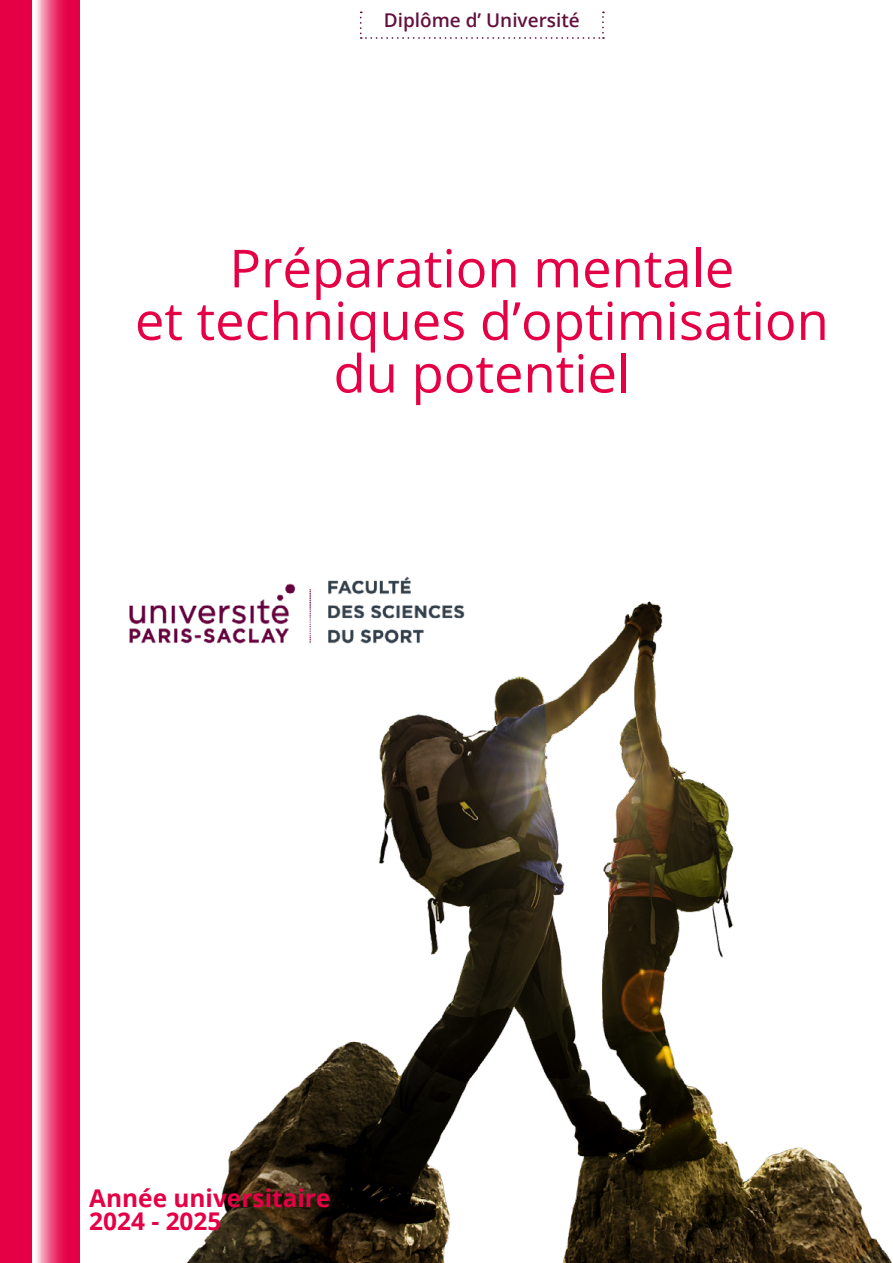
<style>
.page{position:relative;width:893px;height:1263px;background:#fff}
.page>*{position:absolute;margin:0;border:0;box-sizing:border-box;transform-origin:0 0}
.t1{font:52.5px/52.5px "Open Sans";color:#e50046;text-align:center}
.t2{font:700 24.45px/23.5px "Open Sans";color:#e50046}
.t3{font:600 18.9px "Open Sans";color:#63113f}
</style>
<div class="page">
<div style="left:0;top:0;width:31px;height:1252px;background:#e50046"></div>
<svg style="left:360px;top:12px;width:244px;height:27px"></svg>
<svg style="left:10px;top:0;width:69px;height:1263px;fill:#e50247"></svg>
<img style="left:129px;top:576px;width:282px;height:68px">
<img style="left:183px;top:590px;width:709px;height:673px">
<p class="t3" style="left:384px;top:7px;width:197px">Diplôme d’ Université</p>
<p class="t1" style="left:135px;top:241px;width:695px">Préparation mentale<br>et techniques d’optimisation du potentiel</p>
<p class="t2" style="left:89px;top:1185px;width:243px">Année universitaire<br>2024 - 2025</p>
</div>
